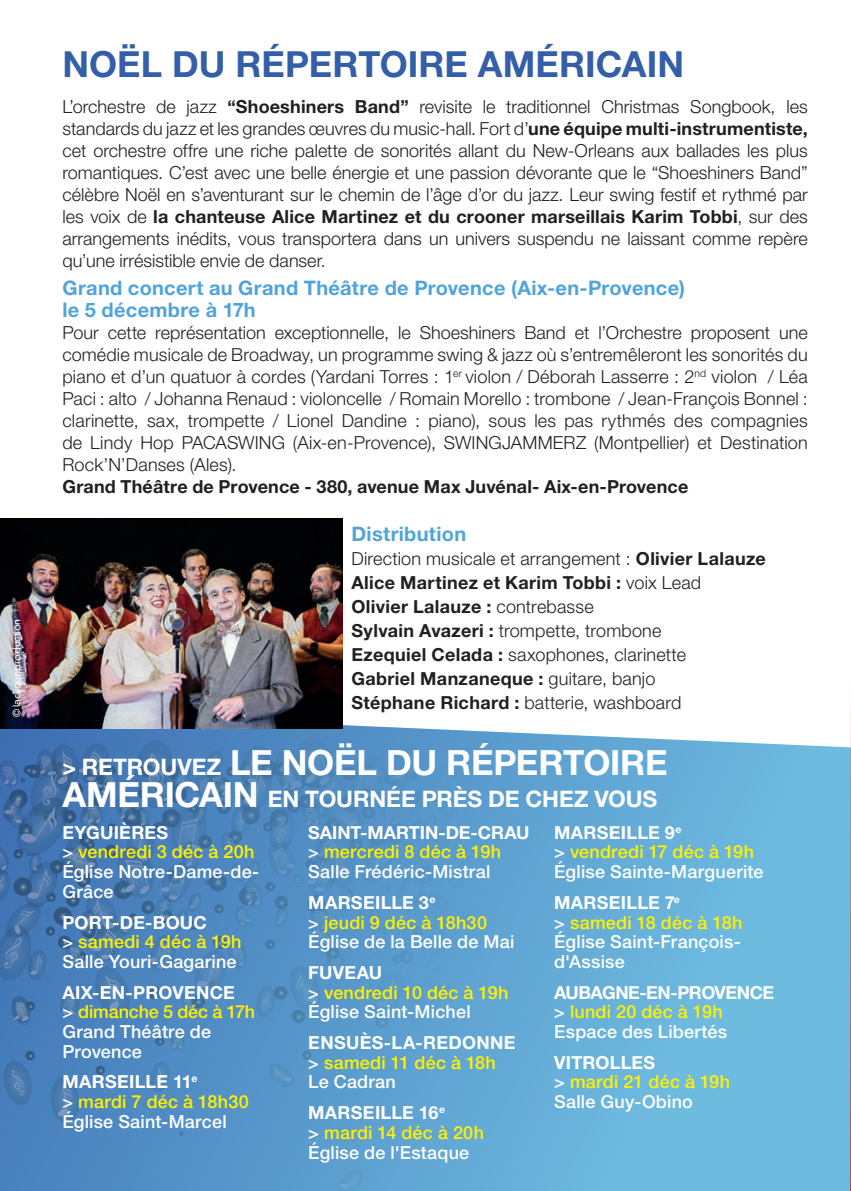
<style>
.page{position:relative;width:851px;height:1191px;background:#fff}
.page>*{position:absolute;margin:0;border:0;box-sizing:border-box;transform-origin:0 0}
.t1{font:700 36px "Helvetica Neue LT Std";color:#335ea8}
.t2{font:700 34.8px "Helvetica Neue LT Std";letter-spacing:-.01em;color:#fff}
.t3{font:700 22.8px "Helvetica Neue LT Std";letter-spacing:-.005em;color:#fff}
.t4{font:700 20px/22px "Helvetica Neue LT Std";letter-spacing:.015em;color:#50a4da}
.t5{font:300 18px/22px "Helvetica Neue LT Std";letter-spacing:.01em;color:#231f20;text-align:justify}
.t6{font:500 18px/19.6px "Helvetica Neue LT Std";letter-spacing:.01em;color:#fff}
.t7{font:700 18px "Helvetica Neue LT Std";letter-spacing:.01em;color:#231f20}
.t8{font:700 18px/19.6px "Helvetica Neue LT Std";letter-spacing:-.02em;color:#fff}
.t9{font:700 18px/19.6px "Helvetica Neue LT Std";letter-spacing:.015em;color:#fff}
.t10{font:300 10px "DIN Neuzeit Grotesk Std";letter-spacing:-.01em;color:#fff}
.s1{font-weight:700}
.s2{font-size:22.8px}
.s3{font-size:34.8px}
.s4{color:#fff101}
.s5{font-weight:500}
.s6{font-weight:500;color:#fff101}
</style>
<div class="page">
<svg style="left:0;top:707px;width:806px;height:484px;background:#75b3da"></svg>
<img style="left:0;top:518px;width:342px;height:210px">
<svg style="left:338px;top:1170px;width:25px;height:21px"></svg>
<svg style="left:592px;top:1141px;width:10px;height:10px"></svg>
<svg style="left:431px;top:1131px;width:4px;height:4px"></svg>
<svg style="left:179px;top:1131px;width:4px;height:4px"></svg>
<svg style="left:0;top:737px;width:700px;height:386px;background:#5694c6"></svg>
<svg style="left:806px;top:708px;width:45px;height:483px;background:#79c0e2"></svg>
<p class="t10" style="left:11px;top:717px;width:100px;rotate:-90deg">© lacliqueproduction</p>
<h1 class="t1" style="left:62px;top:42px;width:623px">NOËL DU RÉPERTOIRE AMÉRICAIN</h1>
<p class="t5" style="left:62px;top:95px;width:747px">L’orchestre de jazz <span class="s1">“Shoeshiners Band”</span> revisite le traditionnel Christmas Songbook, les standards du jazz et les grandes œuvres du music-hall. Fort d’<span class="s1">une équipe multi-instrumentiste, </span>cet orchestre offre une riche palette de sonorités allant du New-Orleans aux ballades les plus romantiques. C’est avec une belle énergie et une passion dévorante que le “Shoeshiners Band” célèbre Noël en s’aventurant sur le chemin de l’âge d’or du jazz. Leur swing festif et rythmé par les voix de <span class="s1">la chanteuse Alice Martinez et du crooner marseillais Karim Tobbi</span>, sur des arrangements inédits, vous transportera dans un univers suspendu ne laissant comme repère qu’une irrésistible envie de danser.</p>
<p class="t4" style="left:62px;top:276px;width:624px">Grand concert au Grand Théâtre de Provence (Aix-en-Provence) le 5 décembre à 17h</p>
<p class="t5" style="left:62px;top:321px;width:746px">Pour cette représentation exceptionnelle, le Shoeshiners Band et l’Orchestre proposent une comédie musicale de Broadway, un programme swing &amp; jazz où s’entremêleront les sonorités du piano et d’un quatuor à cordes (Yardani Torres : 1<sup>er</sup> violon / Déborah Lasserre : 2<sup>nd</sup> violon / Léa Paci : alto / Johanna Renaud : violoncelle / Romain Morello : trombone / Jean-François Bonnel : clarinette, sax, trompette / Lionel Dandine : piano), sous les pas rythmés des compagnies de Lindy Hop PACASWING (Aix-en-Provence), SWINGJAMMERZ (Montpellier) et Destination Rock’N’Danses (Ales).</p>
<p class="t7" style="left:62px;top:475px;width:627px">Grand Théâtre de Provence - 380, avenue Max Juvénal- Aix-en-Provence</p>
<p class="t4" style="left:351px;top:522px;width:116px">Distribution</p>
<p class="t5" style="left:351px;top:546px;width:416px;line-height:24px;text-align:left">Direction musicale et arrangement : <span class="s1">Olivier Lalauze Alice Martinez et Karim Tobbi :</span> voix Lead<br><span class="s1">Olivier Lalauze :</span> contrebasse<br><span class="s1">Sylvain Avazeri :</span> trompette, trombone<br><span class="s1">Ezequiel Celada :</span> saxophones, clarinette<br><span class="s1">Gabriel Manzaneque :</span> guitare, banjo<br><span class="s1">Stéphane Richard :</span> batterie, washboard</p>
<h2 class="t2" style="left:62px;top:741px;width:606px"><span class="s2">&gt; RETROUVEZ</span> LE NOËL DU RÉPERTOIRE</h2>
<p class="t3" style="left:62px;top:785px;width:596px"><span class="s3">AMÉRICAIN</span> EN TOURNÉE PRÈS DE CHEZ VOUS</p>
<p class="t6" style="left:62px;top:822px;width:198px"><span class="s1">EYGUIÈRES<br></span>&gt; <span class="s4">vendredi 3 déc à 20h<br></span>Église Notre-Dame-de-<br>Grâce</p>
<p class="t6" style="left:62px;top:912px;width:180px"><span class="s1">PORT-DE-BOUC<br></span>&gt; <span class="s4">samedi 4 déc à 19h<br></span>Salle Youri-Gagarine</p>
<p class="t6" style="left:62px;top:982px;width:194px"><span class="s1">AIX-EN-PROVENCE<br></span>&gt; <span class="s4">dimanche 5 déc à 17h<br></span>Grand Théâtre de<br>Provence</p>
<p class="t6" style="left:62px;top:1072px;width:188px"><span class="s1">MARSEILLE 11</span><sup>e<br></sup>&gt; <span class="s4">mardi 7 déc à 18h30<br></span>Église Saint-Marcel</p>
<p class="t6" style="left:308px;top:822px;width:223px"><span class="s1">SAINT-MARTIN-DE-CRAU </span>&gt; <span class="s4">mercredi 8 déc à 19h<br></span>Salle Frédéric-Mistral</p>
<p class="t6" style="left:308px;top:892px;width:207px"><span class="s1">MARSEILLE 3</span><sup>e<br></sup>&gt; <span class="s4">jeudi 9 déc à 18h30<br></span>Église de la Belle de Mai</p>
<p class="t6" style="left:308px;top:962px;width:202px"><span class="s1">FUVEAU<br></span>&gt; <span class="s4">vendredi 10 déc à 19h<br></span>Église Saint-Michel</p>
<p class="t9" style="left:308px;top:1032px;width:208px">ENSUÈS-LA-REDONNE <span class="s5">&gt;</span> <span class="s6">samedi 11 déc à 18h<br></span><span class="s5">Le Cadran</span></p>
<p class="t6" style="left:308px;top:1103px;width:177px"><span class="s1">MARSEILLE 16</span><sup>e<br></sup>&gt; <span class="s4">mardi 14 déc à 20h<br></span>Église de l'Estaque</p>
<p class="t6" style="left:554px;top:822px;width:211px"><span class="s1">MARSEILLE 9</span><sup>e<br></sup>&gt; <span class="s4">vendredi 17 déc à 19h<br></span>Église Sainte-Marguerite</p>
<p class="t6" style="left:554px;top:892px;width:190px"><span class="s1">MARSEILLE 7</span><sup>e<br></sup>&gt; <span class="s4">samedi 18 déc à 18h<br></span>Église Saint-François&shy;d'Assise</p>
<p class="t8" style="left:554px;top:982px;width:221px">AUBAGNE-EN-PROVENCE <span class="s5">&gt;</span> <span class="s6">lundi 20 déc à 19h<br></span><span class="s5">Espace des Libertés</span></p>
<p class="t6" style="left:554px;top:1052px;width:177px"><span class="s1">VITROLLES<br></span>&gt; <span class="s4">mardi 21 déc à 19h<br></span>Salle Guy-Obino</p>
</div>
